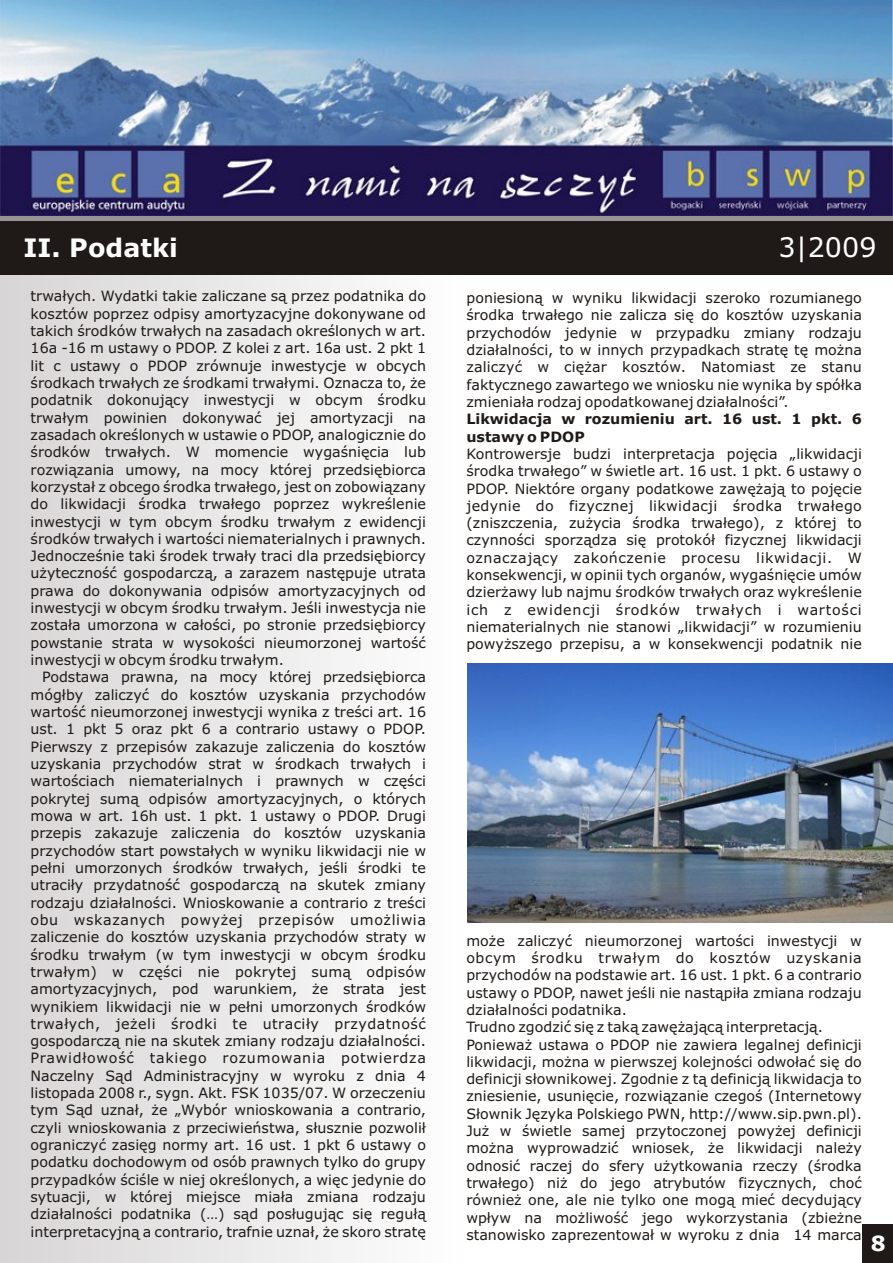
<style>
.page{position:relative;width:893px;height:1263px;background:#fff}
.page>*{position:absolute;margin:0;border:0;box-sizing:border-box;transform-origin:0 0}
.t1{font:27px "Verdana";color:#fff}
.t2{font:700 25.5px "Verdana";color:#fff}
.t3{font:700 21px "Verdana";color:#fff}
.t4{font:14.25px/17.2px "Verdana";color:#1f1a17;text-align:justify}
.t5{font:700 14.25px/17.2px "Verdana";color:#1f1a17}
</style>
<div class="page">
<div style="left:0;top:275px;width:468px;height:988px;background:linear-gradient(to right,#d7d5d5,#fff)"></div>
<div style="left:862px;top:1224px;width:31px;height:39px;background:#1f1a17"></div>
<div style="left:0;top:217px;width:893px;height:58px;background:#1f1a17"></div>
<div style="left:0;top:216px;width:893px;height:5px;background:#969494"></div>
<img style="left:467px;top:664px;width:426px;height:259px">
<img style="left:0;top:0;width:893px;height:216px">
<h2 class="t2" style="left:24px;top:238px;width:156px">II. Podatki</h2>
<h1 class="t1" style="left:778px;top:236px;width:100px">3|2009</h1>
<p class="t4" style="left:31px;top:289px;width:397px">trwa³ych. Wydatki takie zaliczane s¹ przez podatnika do kosztów poprzez odpisy amortyzacyjne dokonywane od takich œrodków trwa³ych na zasadach okreœlonych w art.<br>16a -16 m ustawy o PDOP. Z kolei z art. 16a ust. 2 pkt 1 lit c ustawy o PDOP zrównuje inwestycje w obcych œrodkach trwa³ych ze œrodkami trwa³ymi. Oznacza to, ¿e podatnik dokonuj¹cy inwestycji w obcym œrodku trwa³ym powinien dokonywaæ jej amortyzacji na zasadach okreœlonych w ustawie o PDOP, analogicznie do œrodków trwa³ych. W momencie wygaœniêcia lub rozwi¹zania umowy, na mocy której przedsiêbiorca korzysta³ z obcego œrodka trwa³ego, jest on zobowi¹zany do likwidacji œrodka trwa³ego poprzez wykreœlenie inwestycji w tym obcym œrodku trwa³ym z ewidencji œrodków trwa³ych i wartoœci niematerialnych i prawnych.<br>Jednoczeœnie taki œrodek trwa³y traci dla przedsiêbiorcy u¿ytecznoœæ gospodarcz¹, a zarazem nastêpuje utrata prawa do dokonywania odpisów amortyzacyjnych od inwestycji w obcym œrodku trwa³ym. Jeœli inwestycja nie zosta³a umorzona w ca³oœci, po stronie przedsiêbiorcy powstanie strata w wysokoœci nieumorzonej wartoœæ inwestycji w obcym œrodku trwa³ym.</p>
<p class="t4" style="left:31px;top:670px;width:397px;text-indent:12px">Podstawa prawna, na mocy której przedsiêbiorca móg³by zaliczyæ do kosztów uzyskania przychodów wartoœæ nieumorzonej inwestycji wynika z treœci art. 16 ust. 1 pkt 5 oraz pkt 6 a contrario ustawy o PDOP.<br>Pierwszy z przepisów zakazuje zaliczenia do kosztów uzyskania przychodów strat w œrodkach trwa³ych i wartoœciach niematerialnych i prawnych w czêœci pokrytej sum¹ odpisów amortyzacyjnych, o których mowa w art. 16h ust. 1 pkt. 1 ustawy o PDOP. Drugi przepis zakazuje zaliczenia do kosztów uzyskania przychodów start powsta³ych w wyniku likwidacji nie w pe³ni umorzonych œrodków trwa³ych, jeœli œrodki te utraci³y przydatnoœæ gospodarcz¹ na skutek zmiany rodzaju dzia³alnoœci. Wnioskowanie a contrario z treœci obu wskazanych powy¿ej przepisów umo¿liwia zaliczenie do kosztów uzyskania przychodów straty w œrodku trwa³ym (w tym inwestycji w obcym œrodku trwa³ym) w czêœci nie pokrytej sum¹ odpisów amortyzacyjnych, pod warunkiem, ¿e strata jest wynikiem likwidacji nie w pe³ni umorzonych œrodków trwa³ych, je¿eli œrodki te utraci³y przydatnoœæ gospodarcz¹ nie na skutek zmiany rodzaju dzia³alnoœci.<br>Prawid³owoœæ takiego rozumowania potwierdza Naczelny S¹d Administracyjny w wyroku z dnia 4 listopada 2008 r., sygn. Akt. FSK 1035/07. W orzeczeniu tym S¹d uzna³, ¿e „Wybór wnioskowania a contrario, czyli wnioskowania z przeciwieñstwa, s³usznie pozwoli³ ograniczyæ zasiêg normy art. 16 ust. 1 pkt 6 ustawy o podatku dochodowym od osób prawnych tylko do grupy przypadków œciœle w niej okreœlonych, a wiêc jedynie do sytuacji, w której miejsce mia³a zmiana rodzaju dzia³alnoœci podatnika (…) s¹d pos³uguj¹c siê regu³¹ interpretacyjn¹ a contrario, trafnie uzna³, ¿e skoro stratê</p>
<p class="t4" style="left:466px;top:290px;width:397px">poniesion¹ w wyniku likwidacji szeroko rozumianego œrodka trwa³ego nie zalicza siê do kosztów uzyskania przychodów jedynie w przypadku zmiany rodzaju dzia³alnoœci, to w innych przypadkach stratê tê mo¿na zaliczyæ w ciê¿ar kosztów. Natomiast ze stanu faktycznego zawartego we wniosku nie wynika by spó³ka zmienia³a rodzaj opodatkowanej dzia³alnoœci”.</p>
<p class="t5" style="left:466px;top:412px;width:397px">Likwidacja w rozumieniu art. 16 ust. 1 pkt. 6 ustawy o PDOP</p>
<p class="t4" style="left:466px;top:446px;width:397px">Kontrowersje budzi interpretacja pojêcia „likwidacji œrodka trwa³ego” w œwietle art. 16 ust. 1 pkt. 6 ustawy o PDOP. Niektóre organy podatkowe zawê¿aj¹ to pojêcie jedynie do fizycznej likwidacji œrodka trwa³ego (zniszczenia, zu¿ycia œrodka trwa³ego), z której to czynnoœci sporz¹dza siê protokó³ fizycznej likwidacji oznaczaj¹cy zakoñczenie procesu likwidacji. W konsekwencji, w opinii tych organów, wygaœniêcie umów dzier¿awy lub najmu œrodków trwa³ych oraz wykreœlenie ich z ewidencji œrodków trwa³ych i wartoœci niematerialnych nie stanowi „likwidacji” w rozumieniu powy¿szego przepisu, a w konsekwencji podatnik nie</p>
<p class="t4" style="left:466px;top:933px;width:397px;text-align:left">mo¿e zaliczyæ nieumorzonej wartoœci inwestycji w obcym œrodku trwa³ym do kosztów uzyskania przychodów na podstawie art. 16 ust. 1 pkt. 6 a contrario ustawy o PDOP, nawet jeœli nie nast¹pi³a zmiana rodzaju dzia³alnoœci podatnika.<br>Trudno zgodziæ siê z tak¹ zawê¿aj¹c¹ interpretacj¹.<br>Poniewa¿ ustawa o PDOP nie zawiera legalnej definicji likwidacji, mo¿na w pierwszej kolejnoœci odwo³aæ siê do definicji s³ownikowej. Zgodnie z t¹ definicj¹ likwidacja to zniesienie, usuniêcie, rozwi¹zanie czegoœ (Internetowy S³ownik Jêzyka Polskiego PWN, http://www.sip.pwn.pl).<br>Ju¿ w œwietle samej przytoczonej powy¿ej definicji mo¿na wyprowadziæ wniosek, ¿e likwidacji nale¿y odnosiæ raczej do sfery u¿ytkowania rzeczy (œrodka trwa³ego) ni¿ do jego atrybutów fizycznych, choæ równie¿ one, ale nie tylko one mog¹ mieæ decyduj¹cy wp³yw na mo¿liwoœæ jego wykorzystania (zbie¿ne stanowisko zaprezentowa³ w wyroku z dnia 14 marca</p>
<h3 class="t3" style="left:871px;top:1235px;width:16px">8</h3>
</div>
